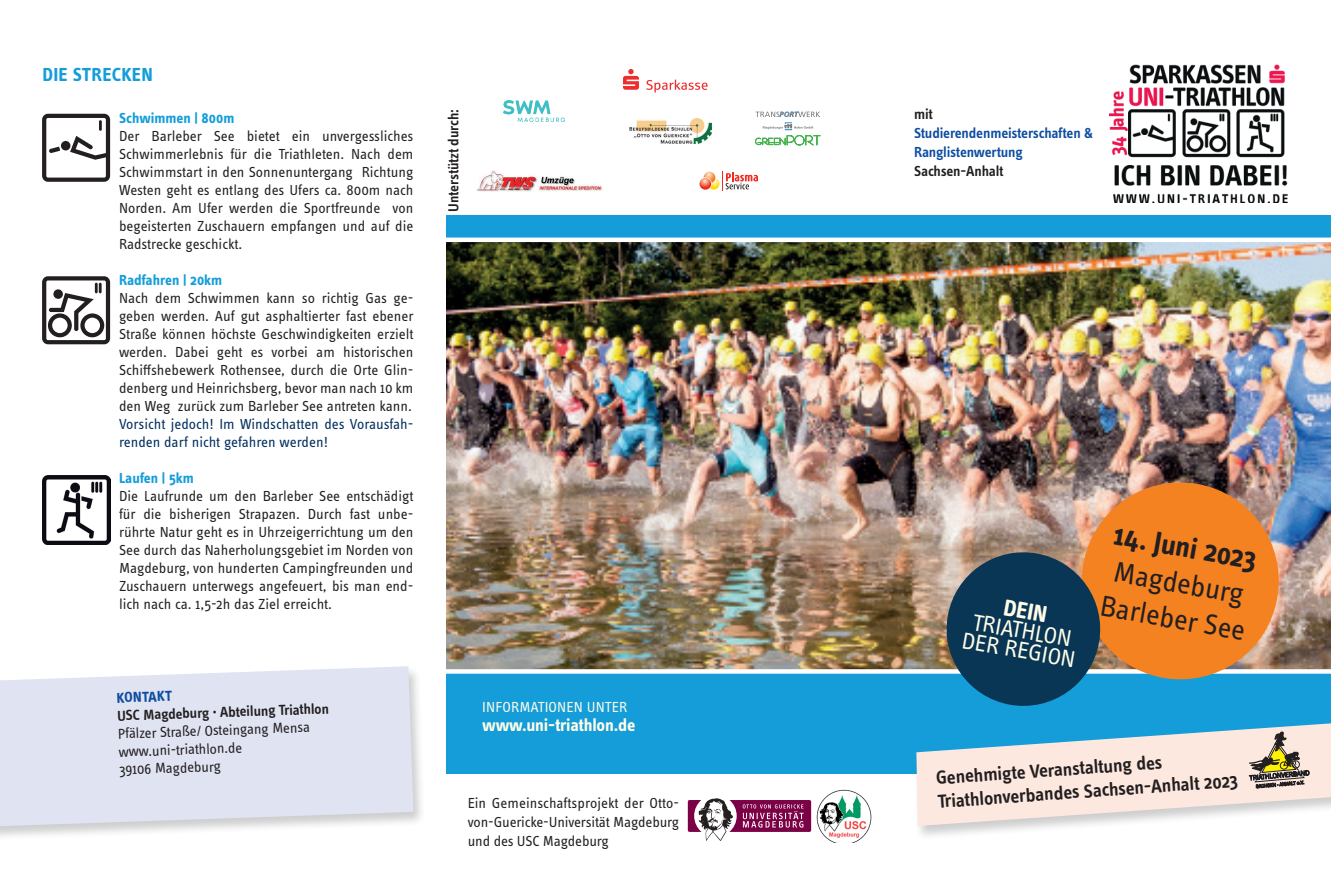
<style>
.page{position:relative;width:1331px;height:893px;background:#fff}
.page>*{position:absolute;margin:0;border:0;box-sizing:border-box;transform-origin:0 0}
.t1{font:30px "Info OT Text";color:#231f20}
.t2{font:700 30px "Info OT Text";color:#231f20}
.t3{font:24px/19.5px "Info OT Text";color:#fffde9;text-align:center}
.t4{font:700 24px "Info OT Text";color:#fffde9}
.t5{font:600 19.5px/23.4px "Info OT Text";color:#231f20}
.t6{font:700 19.5px "Info OT Text";letter-spacing:.005em;color:#149dd9}
.t7{font:700 18px "Info OT Text";letter-spacing:-.01em;color:#fffde9}
.t8{font:15px/18px "Info OT Text";letter-spacing:-.01em;color:#231f20;text-align:justify}
.t9{font:15px/18px "Info OT Text";color:#002e5e}
.t10{font:600 15px "Info OT Text";letter-spacing:-.015em;color:#231f20}
.t11{font:600 15px/19.2px "Info OT Text";letter-spacing:-.01em;color:#0d4da1}
.t12{font:700 15px "Info OT Text";color:#149dd9}
.t13{font:15px "Info OT Text";letter-spacing:.01em;color:#fffde9}
.t14{font:700 15px "Info OT Text";color:#0d4da1}
.t15{font:7.2px "Franklin Gothic";color:#231f20;scale:.95 1}
.t16{font:4.95px "Franklin Gothic";color:#231f20}
</style>
<div class="page">
<img style="left:446px;top:242px;width:885px;height:427px">
<div style="left:446px;top:215px;width:885px;height:26px;background:#149dd9"></div>
<svg style="left:688px;top:798px;width:123px;height:43px"></svg>
<div style="left:446px;top:671px;width:885px;height:103px;background:#149dd9"></div>
<div style="left:425px;top:669px;width:906px;height:5px;background:#fff"></div>
<hr style="left:425px;top:238px;width:906px;height:4px;background:#fff">
<img style="left:1110px;top:64px;width:178px;height:139px">
<div style="left:913px;top:722px;width:418px;height:119px;background:#231f20;opacity:.22"></div>
<svg style="left:916px;top:723px;width:415px;height:103px"></svg>
<img style="left:816px;top:789px;width:55px;height:54px">
<div style="left:0;top:665px;width:426px;height:176px;background:#231f20;opacity:.22"></div>
<svg style="left:0;top:666px;width:413px;height:160px;background:#e1e4f1"></svg>
<img style="left:629px;top:118px;width:83px;height:25px">
<img style="left:504px;top:100px;width:60px;height:22px">
<svg style="left:755px;top:112px;width:65px;height:33px"></svg>
<img style="left:476px;top:171px;width:127px;height:21px">
<svg style="left:623px;top:69px;width:16px;height:21px"></svg>
<svg style="left:646px;top:80px;width:62px;height:13px"></svg>
<svg style="left:699px;top:171px;width:59px;height:19px"></svg>
<svg style="left:42px;top:114px;width:68px;height:68px"></svg>
<svg style="left:42px;top:276px;width:68px;height:68px"></svg>
<img style="left:42px;top:476px;width:68px;height:68px">
<img style="left:940px;top:474px;width:347px;height:232px">
<h3 class="t6" style="left:43px;top:63px;width:112px">DIE STRECKEN</h3>
<p class="t12" style="left:119px;top:108px;width:117px">Schwimmen | 800m</p>
<p class="t8" style="left:119px;top:126px;width:296px">Der Barleber See bietet ein unvergessliches Schwimmerlebnis für die Triathleten. Nach dem Schwimmstart in den Sonnenuntergang Richtung Westen geht es entlang des Ufers ca. 800m nach Norden. Am Ufer werden die Sportfreunde von begeisterten Zuschauern empfangen und auf die Radstrecke geschickt.</p>
<p class="t12" style="left:119px;top:270px;width:105px">Radfahren | 20km</p>
<p class="t8" style="left:119px;top:288px;width:296px">Nach dem Schwimmen kann so richtig Gas ge&shy;geben werden. Auf gut asphaltierter fast ebener Straße können höchste Geschwindigkeiten erzielt werden. Dabei geht es vorbei am historischen Schiffshebewerk Rothensee, durch die Orte Glin&shy;denberg und Heinrichsberg, bevor man nach 10 km den Weg zurück zum Barleber See antreten kann.</p>
<p class="t9" style="left:119px;top:414px;width:296px">Vorsicht jedoch! Im Windschatten des Vorausfah&shy;renden darf nicht gefahren werden!</p>
<p class="t12" style="left:119px;top:468px;width:76px">Laufen | 5km</p>
<p class="t8" style="left:119px;top:486px;width:296px">Die Laufrunde um den Barleber See entschädigt für die bisherigen Strapazen. Durch fast unbe&shy;rührte Natur geht es in Uhrzeigerrichtung um den See durch das Naherholungsgebiet im Norden von Magdeburg, von hunderten Campingfreunden und Zuschauern unterwegs angefeuert, bis man end&shy;lich nach ca. 1,5-2h das Ziel erreicht.</p>
<p class="t14" style="left:116px;top:688px;width:57px;rotate:-2deg">KONTAKT</p>
<p class="t10" style="left:117px;top:706px;width:213px;rotate:-2deg">USC Magdeburg · Abteilung Triathlon</p>
<p class="t8" style="left:118px;top:724px;width:194px;text-align:left;rotate:-2deg">Pfälzer Straße/ Osteingang Mensa www.uni-triathlon.de<br>39106 Magdeburg</p>
<p class="t10" style="left:444px;top:211px;width:104px;rotate:-90deg">Unterstützt durch:</p>
<p class="t10" style="left:914px;top:105px;width:20px">mit</p>
<p class="t11" style="left:914px;top:123px;width:180px">Studierendenmeisterschaften &amp;<br>Ranglistenwertung</p>
<p class="t10" style="left:914px;top:162px;width:91px">Sachsen-Anhalt</p>
<p class="t13" style="left:482px;top:698px;width:146px">INFORMATIONEN UNTER</p>
<p class="t7" style="left:482px;top:714px;width:155px">www.uni-triathlon.de</p>
<p class="t8" style="left:468px;top:793px;width:213px;line-height:19.2px">Ein Gemeinschaftsprojekt der Otto&shy;von-Guericke-Universität Magdeburg und des USC Magdeburg</p>
<h1 class="t2" style="left:1117px;top:516px;width:146px;rotate:10deg">14. Juni 2023</h1>
<h1 class="t1" style="left:1117px;top:553px;width:134px;rotate:10deg">Magdeburg</h1>
<h2 class="t4" style="left:1006px;top:593px;width:46px;rotate:10deg">DEIN</h2>
<h1 class="t1" style="left:1104px;top:587px;width:149px;rotate:10deg">Barleber See</h1>
<h2 class="t3" style="left:967px;top:610px;width:116px;rotate:10deg">TRIATHLON<br>DER REGION</h2>
<h3 class="t5" style="left:935px;top:766px;width:303px;rotate:-4deg">Genehmigte Veranstaltung des<br>Triathlonverbandes Sachsen-Anhalt 2023</h3>
<p class="t15" style="left:1249px;top:773px;width:65px;rotate:-5deg">TRIATHLONVERBAND</p>
<p class="t16" style="left:1256px;top:783px;width:50px;rotate:-5deg">SACHSEN - ANHALT e.V.</p>
</div>
